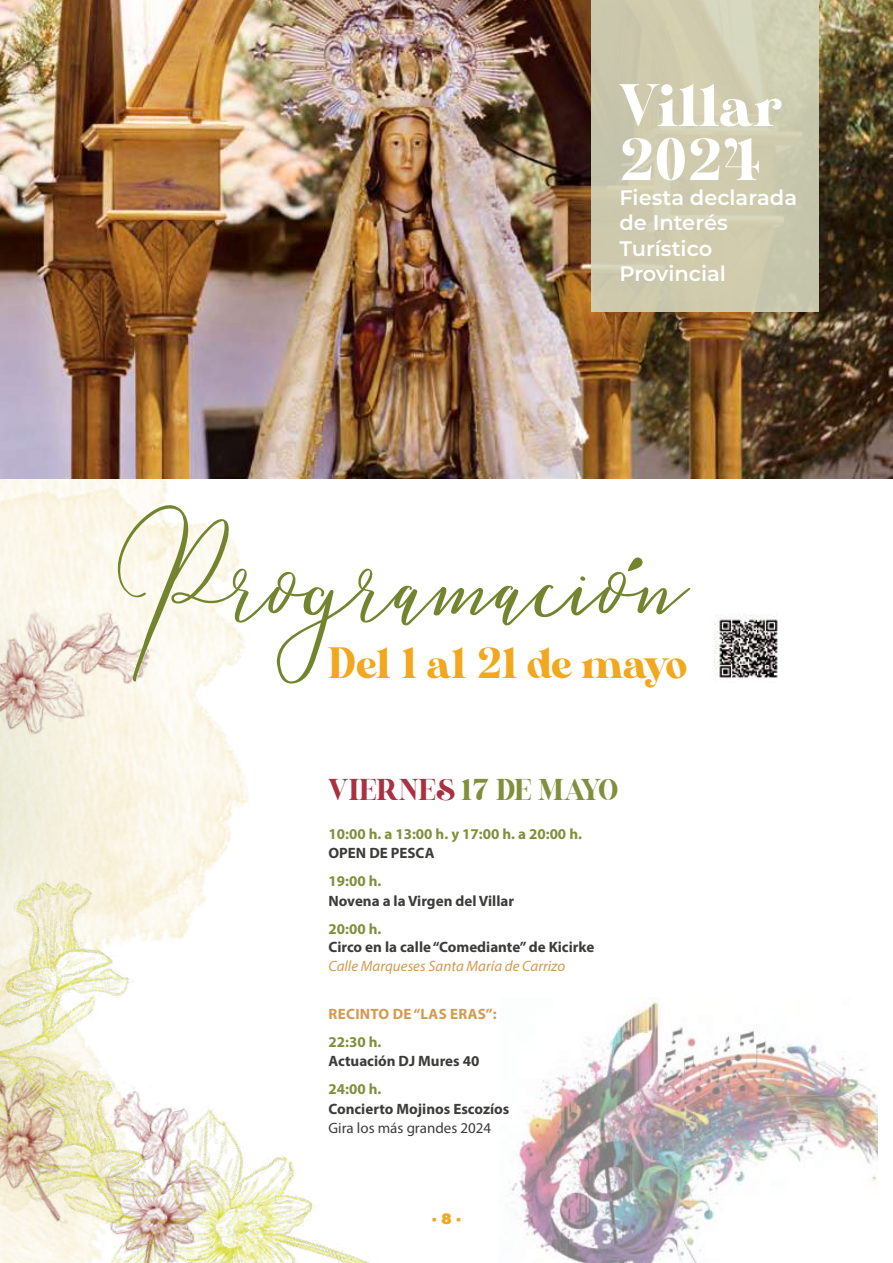
<style>
.page{position:relative;width:893px;height:1263px;background:#fff}
.page>*{position:absolute;margin:0;border:0;box-sizing:border-box;transform-origin:0 0}
.t1{font:180.15px "Love Hewits";color:#72852e}
.t2{font:54px/54px "AL Nevrada Personal Use Only";color:#fff}
.t3{font:39.3px "AL Nevrada Personal Use Only";letter-spacing:-.005em;color:#f1a81f}
.t4{font:27px "AL Nevrada Personal Use Only";color:#818f3d}
.t5{font:600 21px/25.2px "Montserrat";color:#fff}
.t6{font:700 15px "Myriad Pro";color:#3c3c3b}
.t7{font:700 15px "Myriad Pro";color:#818f3d}
.t8{font:italic 15px "Myriad Pro";color:#d49a4d}
.t9{font:15px "Myriad Pro";color:#3c3c3b}
.t10{font:700 15px "Myriad Pro";letter-spacing:.02em;color:#d49a4d}
.t11{font:900 15px "Montserrat";color:#f1a81f}
.s1{color:#a93141}
</style>
<div class="page">
<img style="left:511px;top:997px;width:367px;height:266px">
<img style="left:0;top:478px;width:377px;height:440px">
<img style="left:245px;top:1156px;width:125px;height:107px">
<img style="left:0;top:835px;width:190px;height:185px">
<img style="left:0;top:1020px;width:98px;height:243px">
<img style="left:0;top:570px;width:190px;height:216px">
<img style="left:43px;top:1059px;width:202px;height:204px">
<img style="left:0;top:0;width:893px;height:478px">
<div style="left:591px;top:0;width:228px;height:312px;background:#cecaad"></div>
<img style="left:714px;top:614px;width:64px;height:64px">
<h2 class="t2" style="left:619px;top:80px;width:164px">Villar<br>2024</h2>
<h3 class="t5" style="left:619px;top:184px;width:179px">Fiesta declarada de Interés<br>Turístico<br>Provincial</h3>
<h1 class="t1" style="left:117px;top:504px;width:573px">Programacion</h1>
<h3 class="t3" style="left:328px;top:641px;width:360px">Del 1 al 21 de mayo</h3>
<h3 class="t4" style="left:328px;top:775px;width:291px"><span class="s1">VIERNES</span> 17 DE MAYO</h3>
<p class="t7" style="left:328px;top:824px;width:255px">10:00 h. a 13:00 h. y 17:00 h. a 20:00 h.</p>
<p class="t6" style="left:328px;top:843px;width:108px">OPEN DE PESCA</p>
<p class="t7" style="left:328px;top:871px;width:54px">19:00 h.</p>
<p class="t6" style="left:328px;top:891px;width:187px">Novena a la Virgen del Villar</p>
<p class="t7" style="left:328px;top:919px;width:54px">20:00 h.</p>
<p class="t6" style="left:328px;top:937px;width:267px">Circo en la calle “Comediante” de Kicirke</p>
<p class="t8" style="left:328px;top:957px;width:238px">Calle Marqueses Santa María de Carrizo</p>
<p class="t10" style="left:329px;top:1004px;width:170px">RECINTO DE “LAS ERAS”:</p>
<p class="t7" style="left:328px;top:1032px;width:54px">22:30 h.</p>
<p class="t6" style="left:328px;top:1051px;width:152px">Actuación DJ Mures 40</p>
<p class="t7" style="left:328px;top:1079px;width:54px">24:00 h.</p>
<p class="t6" style="left:328px;top:1099px;width:182px">Concierto Mojinos Escozíos</p>
<p class="t9" style="left:328px;top:1120px;width:164px">Gira los más grandes 2024</p>
<p class="t11" style="left:432px;top:1207px;width:31px">· 8 ·</p>
</div>
